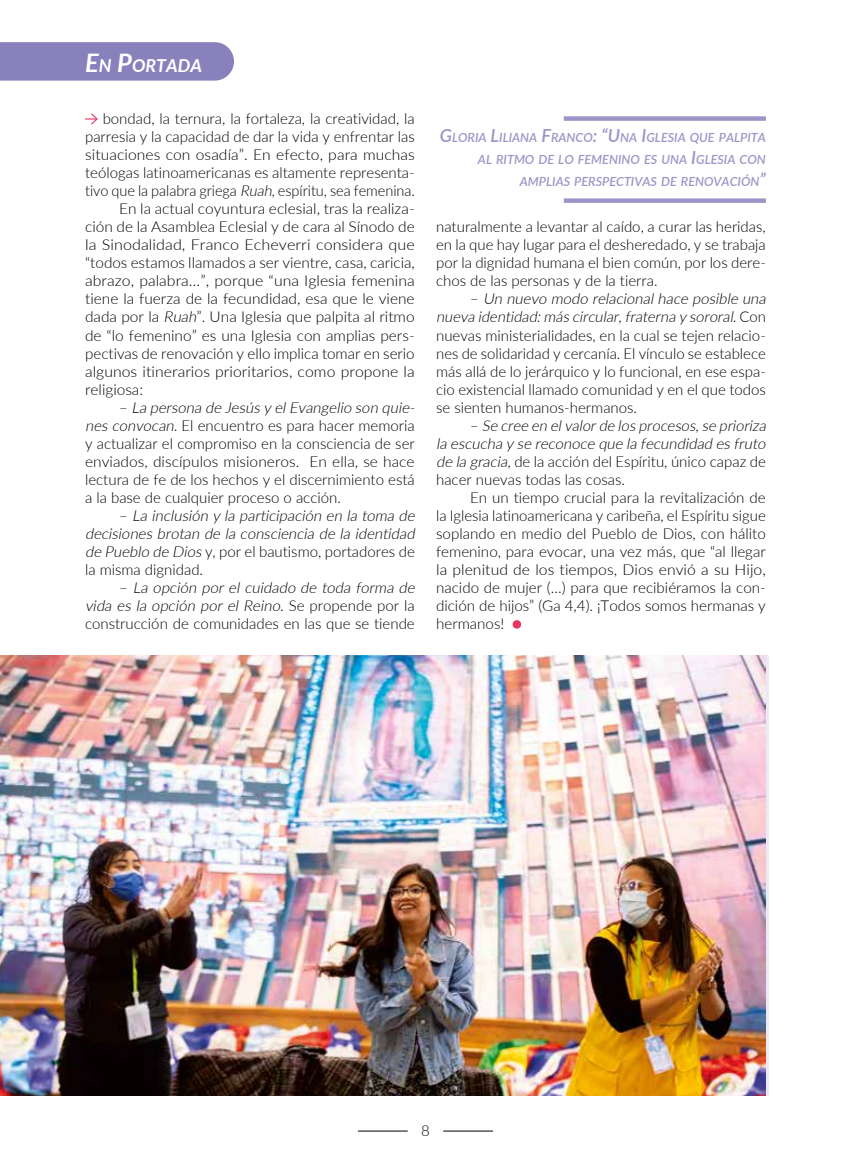
<style>
.page{position:relative;width:851px;height:1170px;background:#fff}
.page>*{position:absolute;margin:0;border:0;box-sizing:border-box;transform-origin:0 0}
.t1{font:italic 700 17.85px "Lato";color:#fff}
.t2{font:300 15px/18px "Lato";color:#000;text-align:justify}
.t3{font:italic 300 15px/18px "Lato";color:#000}
.t4{font:300 15px "Lato";color:#000;scale:1.05 1}
.t5{font:300 15px "Lato";color:#000;scale:1.04 1}
.t6{font:300 15px "Lato";color:#000;scale:1.07 1}
.t7{font:italic 600 12.6px/21.8px "Lato";color:#9b95c8;text-align:right}
.s1{font-size:25.5px}
.s2{font-style:italic}
.s3{font-style:normal}
.s4{font-size:18px}
</style>
<div class="page">
<div style="left:0;top:42px;width:234px;height:39px;background:#8881bc"></div>
<hr style="left:443px;top:1130px;width:50px;height:1px;background:#000">
<hr style="left:358px;top:1130px;width:49px;height:1px;background:#000">
<svg style="left:512px;top:620px;width:9px;height:9px"></svg>
<div style="left:563px;top:116px;width:202px;height:5px;background:#9b95c8"></div>
<div style="left:563px;top:198px;width:202px;height:5px;background:#9b95c8"></div>
<svg style="left:85px;top:113px;width:13px;height:12px"></svg>
<img style="left:0;top:655px;width:765px;height:440px">
<p class="t1" style="left:85px;top:52px;width:118px"><span class="s1">E</span>N <span class="s1">P</span>ORTADA</p>
<p class="t2" style="left:103px;top:109px;width:313px">bondad, la ternura, la fortaleza, la creatividad, la</p>
<p class="t2" style="left:85px;top:127px;width:331px">parresia y la capacidad de dar la vida y enfrentar las</p>
<p class="t5" style="left:85px;top:144px;width:318px">situaciones con osadía”. En efecto, para muchas</p>
<p class="t2" style="left:85px;top:163px;width:331px">teólogas latinoamericanas es altamente representa-</p>
<p class="t2" style="left:85px;top:181px;width:331px">tivo que la palabra griega <span class="s2">Ruah</span>, espíritu, sea femenina.</p>
<p class="t2" style="left:119px;top:199px;width:297px">En la actual coyuntura eclesial, tras la realiza-</p>
<p class="t2" style="left:85px;top:217px;width:331px">ción de la Asamblea Eclesial y de cara al Sínodo de</p>
<p class="t6" style="left:85px;top:234px;width:309px">la Sinodalidad, Franco Echeverri considera que</p>
<p class="t2" style="left:85px;top:253px;width:331px">“todos estamos llamados a ser vientre, casa, caricia,</p>
<p class="t4" style="left:85px;top:270px;width:315px">abrazo, palabra…”, porque “una Iglesia femenina</p>
<p class="t2" style="left:85px;top:289px;width:331px">tiene la fuerza de la fecundidad, esa que le viene</p>
<p class="t2" style="left:85px;top:307px;width:331px">dada por la <span class="s2">Ruah</span>”. Una Iglesia que palpita al ritmo</p>
<p class="t2" style="left:85px;top:325px;width:331px">de “lo femenino” es una Iglesia con amplias pers-</p>
<p class="t2" style="left:85px;top:343px;width:331px">pectivas de renovación y ello implica tomar en serio</p>
<p class="t4" style="left:85px;top:360px;width:315px">algunos itinerarios prioritarios, como propone la</p>
<p class="t2" style="left:85px;top:379px;width:60px">religiosa:</p>
<p class="t2" style="left:85px;top:397px;width:335px;text-align:left;text-indent:34px">– <span class="s2">La persona de Jesúsy elEvangelio son quie&shy;nesconvocan.</span>El encuentro es para hacer memoria y actualizar el compromiso en la consciencia de ser enviados, discípulos misioneros. En ella, se hace lectura de fe de los hechos y el discernimiento está a la base de cualquier proceso o acción.</p>
<p class="t3" style="left:85px;top:505px;width:334px;text-indent:34px"><span class="s3">–</span> La inclusión y la participación en la toma de decisiones brotan de la consciencia de la identidad de Pueblo de Dios<span class="s3">y, por el bautismo, portadores de la misma dignidad.</span></p>
<p class="t3" style="left:85px;top:577px;width:334px;text-indent:34px"><span class="s3">–</span> La opción por el cuidado de toda forma de vida es la opción por el Reino. <span class="s3">S e p r o p e n d e p o r l a construcción de comunidades en las que se tiende</span></p>
<p class="t7" style="left:440px;top:126px;width:327px"><span class="s4">G</span>LORIA <span class="s4">L</span>ILIANA <span class="s4">F</span>RANCO<span class="s4">: “U</span>NA <span class="s4">I</span>GLESIA QUE PALPITA<br>AL RITMO DE LO FEMENINO ES UNA <span class="s4">I</span>GLESIA CON<br>AMPLIAS PERSPECTIVAS DE RENOVACIÓN<span class="s4">”</span></p>
<p class="t2" style="left:436px;top:217px;width:331px">naturalmente a levantar al caído, a curar las heridas, en la que hay lugar para el desheredado, y se trabaja por la dignidad humana el bien común, por los dere&shy;chos de las personas y de la tierra.</p>
<p class="t2" style="left:436px;top:289px;width:334px;text-align:left;text-indent:34px">– <span class="s2">Un nuevo modo relacionalhace posible una nueva identidad:máscircular,fraterna y sororal.</span>C o n nuevas ministerialidades, en la cual se tejen relacio&shy;nes de solidaridad y cercanía. El vínculo se establece más allá de lo jerárquico y lo funcional, en ese espa&shy;cio existencial llamado comunidad y en el que todos se sienten humanos-hermanos.</p>
<p class="t3" style="left:436px;top:415px;width:334px;text-indent:34px"><span class="s3">–</span> Se cree en elvalorde losprocesos,se prioriza la escucha y se reconoce que la fecundidad esfruto de la gracia,<span class="s3">de la acción del Espíritu, único capaz de hacer nuevas todas las cosas.</span></p>
<p class="t2" style="left:436px;top:487px;width:331px;text-indent:34px">En un tiempo crucial para la revitalización de la Iglesia latinoamericana y caribeña, el Espíritu sigue soplando en medio del Pueblo de Dios, con hálito femenino, para evocar, una vez más, que “al llegar la plenitud de los tiempos, Dios envió a su Hijo, nacido de mujer (…) para que recibiéramos la con&shy;dición de hijos” (Ga 4,4). ¡Todos somos hermanas y hermanos!</p>
<p class="t2" style="left:421px;top:1120px;width:10px">8</p>
</div>
